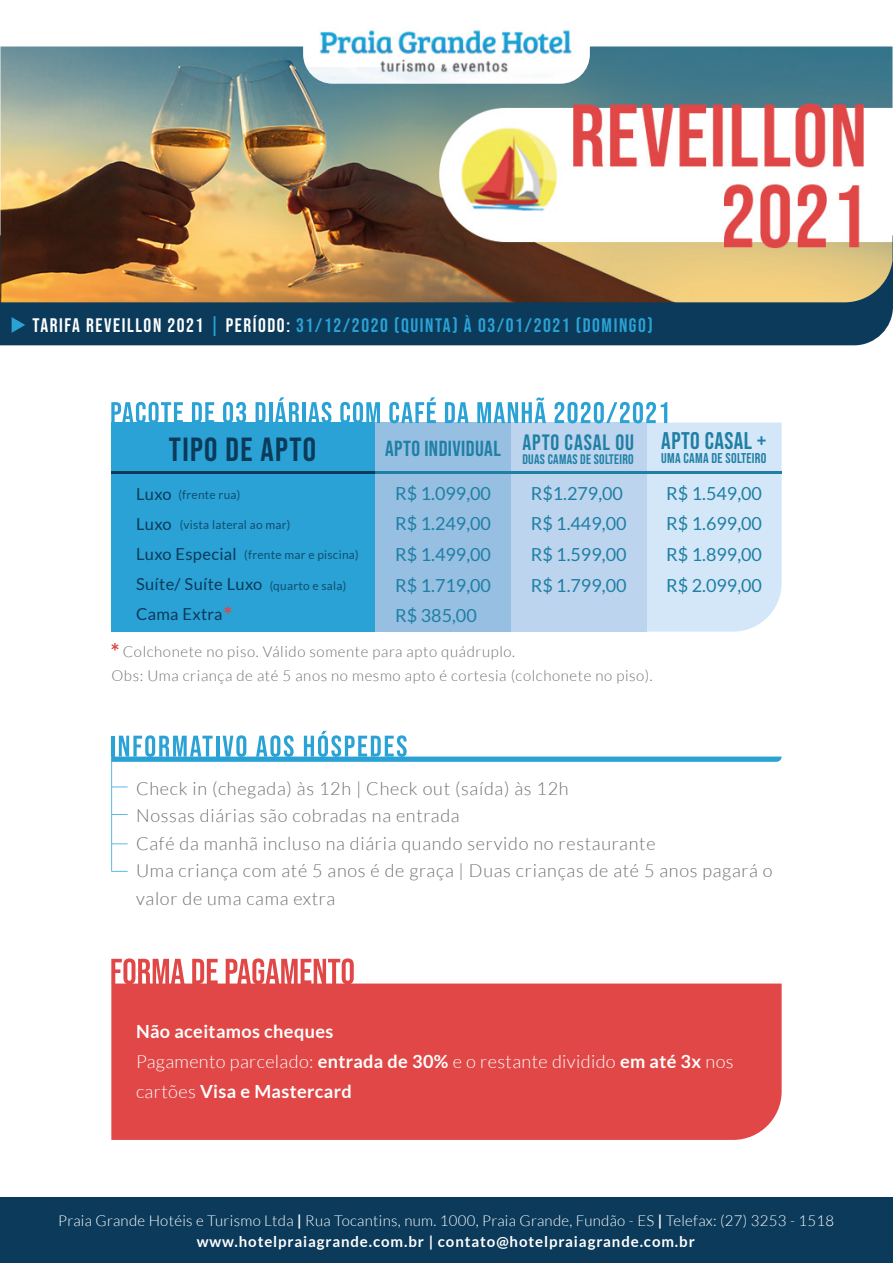
<style>
.page{position:relative;width:893px;height:1263px;background:#fff}
.page>*{position:absolute;margin:0;border:0;box-sizing:border-box;transform-origin:0 0}
.t1{font:33.3px "Bebas Neue";letter-spacing:.04em;color:#0b3a5a}
.t2{font:24px "Bebas Neue";letter-spacing:.02em;color:#1f7fa5}
.t3{font:22.05px "Bebas Neue";letter-spacing:.04em;color:#1f7fa5}
.t4{font:21.75px "Bebas Neue";letter-spacing:.02em;color:#1f7fa5}
.t5{font:19.5px "Bebas Neue";letter-spacing:.08em;color:#2aa2d5}
.t6{font:700 18.15px/30px "Lato";letter-spacing:.02em;color:#fff}
.t7{font:300 18px/27.6px "Lato";letter-spacing:.04em;color:#706f6f}
.t8{font:18px/30.6px "Lato";color:#1f7fa5;text-align:justify}
.t9{font:16.5px/30px "Lato";letter-spacing:.02em;color:#0b3a5a}
.t10{font:300 15px/21px "Lato";letter-spacing:.02em;color:#fff;text-align:center}
.t11{font:300 15px/23.9px "Lato";letter-spacing:.04em;color:#706f6f}
.t12{font:14.1px "Bebas Neue";letter-spacing:.02em;color:#1f7fa5}
.t13{font:13.8px "Bebas Neue";letter-spacing:.02em;color:#1f7fa5}
.t14{font:12px "Lato";letter-spacing:.02em;color:#104e70}
.s1{color:#fff}
.s2{font-weight:300}
.s3{font-weight:700}
</style>
<div class="page">
<div style="left:0;top:235px;width:893px;height:110px;background:#0b3a5a"></div>
<img style="left:0;top:47px;width:892px;height:255px">
<img style="left:303px;top:29px;width:287px;height:55px">
<div style="left:0;top:1197px;width:893px;height:66px;background:#0b3a5a"></div>
<svg style="left:111px;top:731px;width:671px;height:141px"></svg>
<svg style="left:12px;top:317px;width:13px;height:16px"></svg>
<div style="left:111px;top:423px;width:264px;height:209px;background:#2aa2d5"></div>
<div style="left:375px;top:423px;width:136px;height:209px;background:#96bfe2"></div>
<div style="left:511px;top:423px;width:136px;height:209px;background:#bcd4ed"></div>
<hr style="left:375px;top:472px;width:407px;height:2px;background:#1f7fa5">
<hr style="left:111px;top:472px;width:264px;height:2px;background:#0b3a5a">
<svg style="left:224px;top:606px;width:7px;height:8px"></svg>
<svg style="left:111px;top:643px;width:8px;height:8px"></svg>
<svg style="left:111px;top:402px;width:72px;height:21px"></svg>
<svg style="left:192px;top:402px;width:22px;height:21px"></svg>
<svg style="left:223px;top:402px;width:23px;height:21px"></svg>
<svg style="left:256px;top:402px;width:9px;height:21px"></svg>
<hr style="left:269px;top:402px;width:3px;height:21px;background:#2aa2d5">
<svg style="left:275px;top:397px;width:24px;height:26px"></svg>
<hr style="left:302px;top:402px;width:3px;height:21px;background:#2aa2d5">
<svg style="left:308px;top:402px;width:23px;height:21px"></svg>
<svg style="left:340px;top:402px;width:40px;height:21px"></svg>
<svg style="left:389px;top:397px;width:47px;height:26px"></svg>
<svg style="left:445px;top:402px;width:24px;height:21px"></svg>
<svg style="left:477px;top:397px;width:69px;height:26px"></svg>
<svg style="left:555px;top:402px;width:227px;height:230px"></svg>
<div style="left:111px;top:983px;width:671px;height:157px;background:#e14746"></div>
<svg style="left:111px;top:958px;width:74px;height:26px"></svg>
<svg style="left:192px;top:959px;width:26px;height:25px"></svg>
<svg style="left:226px;top:958px;width:128px;height:26px"></svg>
<p class="t5" style="left:33px;top:314px;width:622px"><span class="s1">TARIFA REVEILLON 2021</span> | <span class="s1">PERÍODO:</span> 31/12/2020 (QUINTA) À 03/01/2021 (DOMINGO)</p>
<h1 class="t1" style="left:169px;top:430px;width:149px">TIPO DE APTO</h1>
<p class="t9" style="left:136px;top:479px;width:128px">Luxo<br>Luxo<br>Luxo Especial<br>Suíte/ Suíte Luxo<br>Cama Extra</p>
<p class="t14" style="left:178px;top:487px;width:63px">(frente rua)</p>
<p class="t14" style="left:180px;top:518px;width:112px">(vista lateral ao mar)</p>
<p class="t14" style="left:244px;top:548px;width:116px">(frente mar e piscina)</p>
<p class="t14" style="left:270px;top:579px;width:78px">(quarto e sala)</p>
<p class="t4" style="left:385px;top:436px;width:117px">APTO INDIVIDUAL</p>
<h2 class="t2" style="left:661px;top:427px;width:107px">APTO CASAL +</h2>
<p class="t12" style="left:661px;top:450px;width:107px">UMA CAMA DE SOLTEIRO</p>
<p class="t8" style="left:395px;top:478px;width:97px">R$ 1.099,00<br>R$ 1.249,00<br>R$ 1.499,00<br>R$ 1.719,00<br>R$ 385,00</p>
<p class="t8" style="left:531px;top:478px;width:97px;text-align:left">R$1.279,00<br>R$ 1.449,00<br>R$ 1.599,00<br>R$ 1.799,00</p>
<p class="t8" style="left:666px;top:478px;width:97px">R$ 1.549,00<br>R$ 1.699,00<br>R$ 1.899,00<br>R$ 2.099,00</p>
<p class="t3" style="left:522px;top:430px;width:113px">APTO CASAL OU</p>
<p class="t13" style="left:522px;top:451px;width:113px">DUAS CAMAS DE SOLTEIRO</p>
<p class="t11" style="left:111px;top:640px;width:543px;text-indent:11px">Colchonete no piso. Válido somente para apto quádruplo.<br>Obs: Uma criança de até 5 anos no mesmo apto é cortesia (colchonete no piso).</p>
<p class="t7" style="left:136px;top:774px;width:638px">Check in (chegada) às 12h | Check out (saída) às 12h<br>Nossas diárias são cobradas na entrada<br>Café da manhã incluso na diária quando servido no restaurante<br>Uma criança com até 5 anos é de graça | Duas crianças de até 5 anos pagará o valor de uma cama extra</p>
<p class="t6" style="left:136px;top:1016px;width:599px">Não aceitamos cheques<br><span class="s2">Pagamento parcelado:</span> entrada de 30% <span class="s2">e o restante dividido</span> em até 3x <span class="s2">nos cartões</span> Visa e Mastercard</p>
<p class="t10" style="left:58px;top:1210px;width:777px">Praia Grande Hotéis e Turismo Ltda <span class="s3">|</span> Rua Tocantins, num. 1000, Praia Grande, Fundão - ES <span class="s3">|</span> Telefax: (27) 3253 - 1518 <span class="s3">www.hotelpraiagrande.com.br | contato@hotelpraiagrande.com.br</span></p>
</div>
